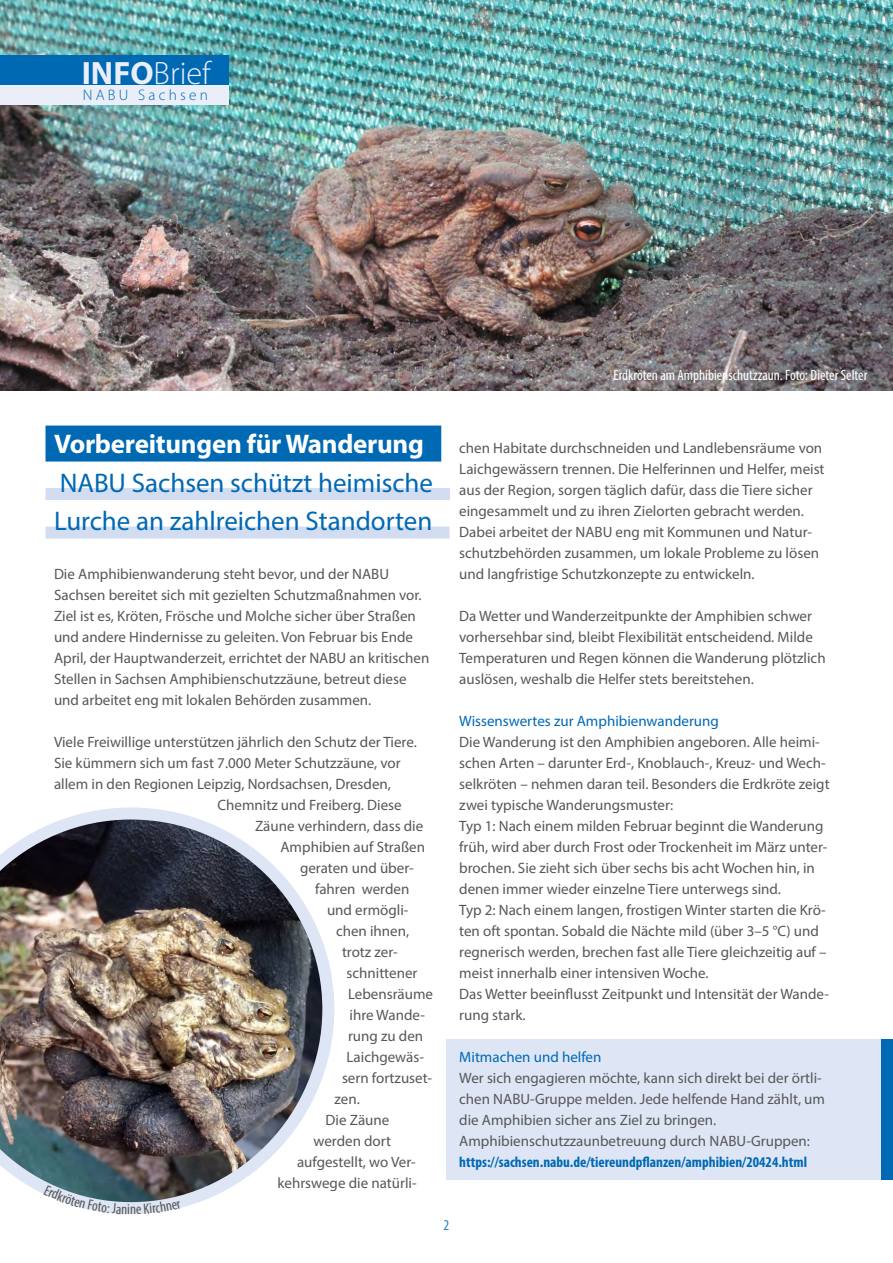
<style>
.page{position:relative;width:893px;height:1263px;background:#fff}
.page>*{position:absolute;margin:0;border:0;box-sizing:border-box;transform-origin:0 0}
.t1{font:300 32.4px "Myriad Pro";color:#e9eef9}
.t2{font:27px/38.5px "Myriad Pro";color:#0069b4}
.t3{font:700 27px "Myriad Pro";letter-spacing:-.01em;color:#fff}
.t4{font:300 15.3px "Myriad Pro";letter-spacing:.21em;color:#0069b4}
.t5{font:15px/21px "Myriad Pro";color:#575756}
.t6{font:700 condensed 15px "Myriad Pro";color:#0069b4}
.t7{font:15px "Myriad Pro";color:#0069b4}
.t8{font:condensed 15px "Myriad Pro";color:#fff}
.t9{font:condensed 15px "Myriad Pro";color:#575756}
.t10{font:condensed 15px "Myriad Pro";color:#2581c4}
.s1{font-weight:700}
</style>
<div class="page">
<img style="left:0;top:0;width:893px;height:390px">
<div style="left:446px;top:1039px;width:447px;height:140px;background:#dee6f6"></div>
<div style="left:882px;top:1039px;width:11px;height:140px;background:#0069b4"></div>
<div style="left:0;top:55px;width:229px;height:30px;background:#0069b4"></div>
<div style="left:0;top:85px;width:229px;height:20px;background:#e9eef9"></div>
<div style="left:45px;top:426px;width:396px;height:36px;background:#0069b4"></div>
<div style="left:45px;top:488px;width:405px;height:12px;background:#d3ddf2"></div>
<div style="left:45px;top:527px;width:404px;height:12px;background:#d3ddf2"></div>
<img style="left:0;top:807px;width:334px;height:407px">
<svg style="left:44px;top:1185px;width:83px;height:29px"></svg>
<svg style="left:136px;top:1200px;width:45px;height:14px"></svg>
<h1 class="t1" style="left:82px;top:54px;width:131px"><span class="s1">INFO</span>Brief</h1>
<p class="t4" style="left:83px;top:86px;width:127px">NABU Sachsen</p>
<p class="t8" style="left:613px;top:366px;width:255px">Erdkröten am Amphibienschutzzaun. Foto: Dieter Selter</p>
<h2 class="t3" style="left:54px;top:426px;width:371px">Vorbereitungen für Wanderung</h2>
<h2 class="t2" style="left:54px;top:463px;width:381px">NABU Sachsen schützt heimische<br>Lurche an zahlreichen Standorten</h2>
<p class="t5" style="left:54px;top:563px;width:377px">Die Amphibienwanderung steht bevor, und der NABU Sachsen bereitet sich mit gezielten Schutzmaßnahmen vor.<br>Ziel ist es, Kröten, Frösche und Molche sicher über Straßen und andere Hindernisse zu geleiten. Von Februar bis Ende April, der Hauptwanderzeit, errichtet der NABU an kritischen Stellen in Sachsen Amphibienschutzzäune, betreut diese und arbeitet eng mit lokalen Behörden zusammen.</p>
<p class="t5" style="left:54px;top:731px;width:364px">Viele Freiwillige unterstützen jährlich den Schutz der Tiere.</p>
<p class="t5" style="left:54px;top:752px;width:348px">Sie kümmern sich um fast 7.000 Meter Schutzzäune, vor</p>
<p class="t5" style="left:54px;top:773px;width:338px">allem in den Regionen Leipzig, Nordsachsen, Dresden,</p>
<p class="t5" style="left:218px;top:794px;width:186px">Chemnitz und Freiberg. Diese</p>
<p class="t5" style="left:255px;top:815px;width:170px">Zäune verhindern, dass die</p>
<p class="t5" style="left:280px;top:836px;width:146px">Amphibien auf Straßen</p>
<p class="t5" style="left:300px;top:857px;width:115px">geraten und über-</p>
<p class="t5" style="left:315px;top:878px;width:96px">fahren werden</p>
<p class="t5" style="left:327px;top:899px;width:83px">und ermögli-</p>
<p class="t5" style="left:336px;top:920px;width:75px">chen ihnen,</p>
<p class="t5" style="left:342px;top:941px;width:57px">trotz zer-</p>
<p class="t5" style="left:346px;top:962px;width:72px">schnittener</p>
<p class="t5" style="left:348px;top:983px;width:87px">Lebensräume</p>
<p class="t5" style="left:349px;top:1004px;width:77px">ihre Wande-</p>
<p class="t5" style="left:348px;top:1025px;width:77px">rung zu den</p>
<p class="t5" style="left:346px;top:1046px;width:79px">Laichgewäs-</p>
<p class="t5" style="left:342px;top:1067px;width:92px">sern fortzuset-</p>
<p class="t5" style="left:334px;top:1088px;width:27px">zen.</p>
<p class="t5" style="left:325px;top:1109px;width:65px">Die Zäune</p>
<p class="t5" style="left:314px;top:1130px;width:79px">werden dort</p>
<p class="t5" style="left:297px;top:1151px;width:120px">aufgestellt, wo Ver-</p>
<p class="t5" style="left:278px;top:1172px;width:141px">kehrswege die natürli-</p>
<p class="t9" style="left:127px;top:1200px;width:10px">in</p>
<p class="t5" style="left:459px;top:437px;width:367px">chen Habitate durchschneiden und Landlebensräume von Laichgewässern trennen. Die Helferinnen und Helfer, meist aus der Region, sorgen täglich dafür, dass die Tiere sicher eingesammelt und zu ihren Zielorten gebracht werden.<br>Dabei arbeitet der NABU eng mit Kommunen und Natur&shy;schutzbehörden zusammen, um lokale Probleme zu lösen und langfristige Schutzkonzepte zu entwickeln.</p>
<p class="t5" style="left:459px;top:605px;width:368px">Da Wetter und Wanderzeitpunkte der Amphibien schwer vorhersehbar sind, bleibt Flexibilität entscheidend. Milde Temperaturen und Regen können die Wanderung plötzlich auslösen, weshalb die Helfer stets bereitstehen.</p>
<p class="t7" style="left:459px;top:712px;width:261px">Wissenswertes zur Amphibienwanderung</p>
<p class="t5" style="left:459px;top:731px;width:372px">Die Wanderung ist den Amphibien angeboren. Alle heimi&shy;schen Arten – darunter Erd-, Knoblauch-, Kreuz- und Wech&shy;selkröten – nehmen daran teil. Besonders die Erdkröte zeigt zwei typische Wanderungsmuster:<br>Typ 1: Nach einem milden Februar beginnt die Wanderung früh, wird aber durch Frost oder Trockenheit im März unter&shy;brochen. Sie zieht sich über sechs bis acht Wochen hin, in denen immer wieder einzelne Tiere unterwegs sind.<br>Typ 2: Nach einem langen, frostigen Winter starten die Krö&shy;ten oft spontan. Sobald die Nächte mild (über 3–5 °C) und regnerisch werden, brechen fast alle Tiere gleichzeitig auf – meist innerhalb einer intensiven Woche.<br>Das Wetter beeinflusst Zeitpunkt und Intensität der Wande&shy;rung stark.</p>
<p class="t7" style="left:459px;top:1048px;width:144px">Mitmachen und helfen</p>
<p class="t5" style="left:459px;top:1067px;width:367px">Wer sich engagieren möchte, kann sich direkt bei der örtli&shy;chen NABU-Gruppe melden. Jede helfende Hand zählt, um die Amphibien sicher ans Ziel zu bringen.<br>Amphibienschutzzaunbetreuung durch NABU-Gruppen:</p>
<p class="t6" style="left:459px;top:1153px;width:349px">https://sachsen.nabu.de/tiereundpflanzen/amphibien/20424.html</p>
<p class="t10" style="left:443px;top:1216px;width:7px">2</p>
</div>
